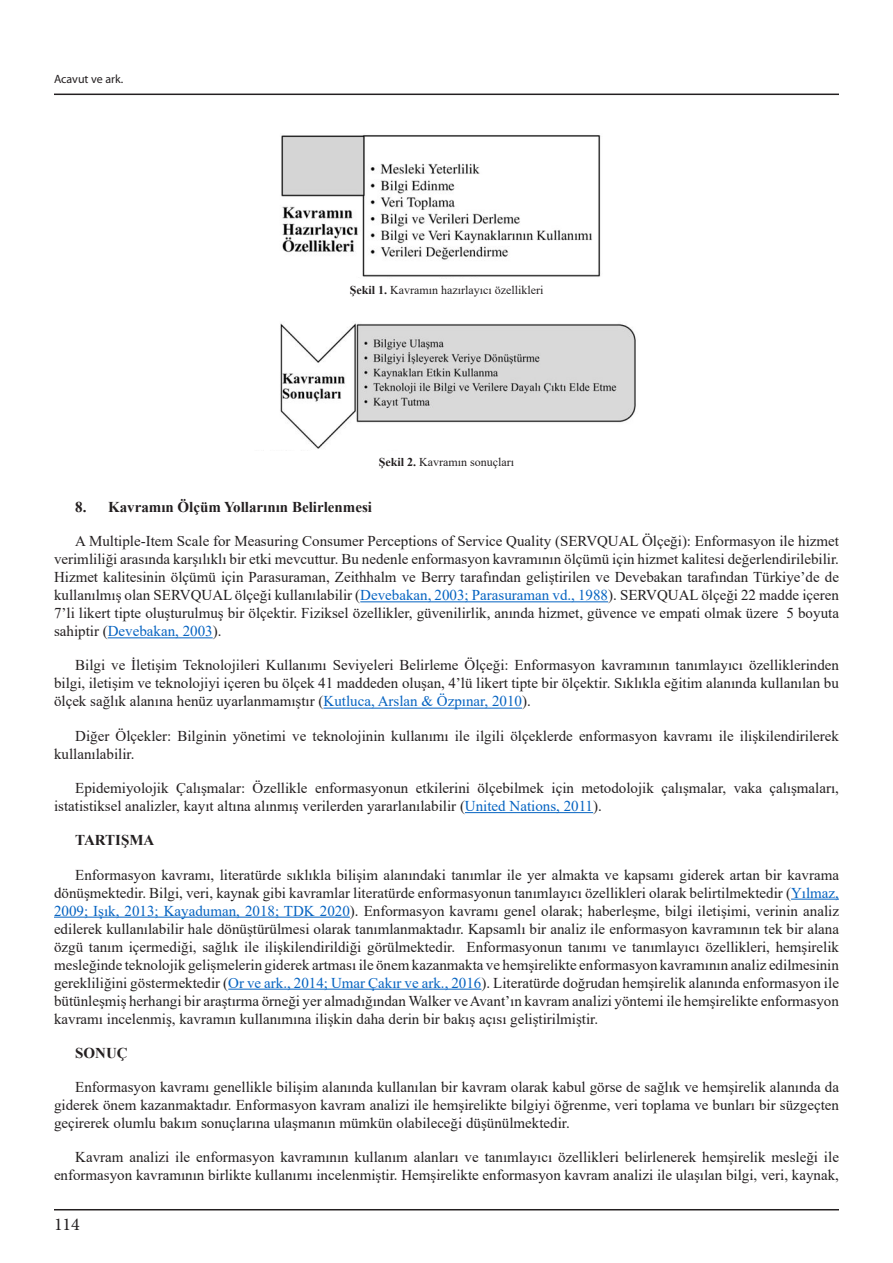
<style>
.page{position:relative;width:893px;height:1263px;background:#fff}
.page>*{position:absolute;margin:0;border:0;box-sizing:border-box;transform-origin:0 0}
.t1{font:18px "Minion Pro";color:#231f20}
.t2{font:15px/18px "Times New Roman";color:#231f20;text-align:justify}
.t3{font:700 15px "Times New Roman";color:#231f20}
.t4{font:12px "Times New Roman";color:#231f20}
.t5{font:12px "Myriad Pro";color:#231f20}
.s1{font-weight:700}
.s2{color:#0563c1}
</style>
<div class="page">
<hr style="left:54px;top:1209px;width:785px;height:1px;background:#231f20">
<hr style="left:54px;top:94px;width:785px;height:1px;background:#231f20">
<hr style="left:360px;top:601px;width:248px;height:1px;background:#0563c1">
<hr style="left:108px;top:637px;width:105px;height:1px;background:#0563c1">
<hr style="left:323px;top:708px;width:199px;height:1px;background:#0563c1">
<hr style="left:465px;top:812px;width:128px;height:1px;background:#0563c1">
<hr style="left:791px;top:899px;width:48px;height:1px;background:#0563c1">
<hr style="left:54px;top:917px;width:296px;height:1px;background:#0563c1">
<hr style="left:228px;top:989px;width:253px;height:1px;background:#0563c1">
<img style="left:281px;top:135px;width:320px;height:142px">
<img style="left:280px;top:323px;width:356px;height:126px">
<p class="t5" style="left:54px;top:72px;width:71px">Acavut ve ark.</p>
<p class="t4" style="left:350px;top:282px;width:195px"><span class="s1">Şekil 1.</span> Kavramın hazırlayıcı özellikleri</p>
<p class="t4" style="left:379px;top:454px;width:137px"><span class="s1">Şekil 2.</span> Kavramın sonuçları</p>
<p class="t3" style="left:75px;top:496px;width:298px">8. Kavramın Ölçüm Yollarının Belirlenmesi</p>
<p class="t2" style="left:54px;top:532px;width:786px;text-indent:21px">A Multiple-Item Scale for Measuring Consumer Perceptions of Service Quality (SERVQUAL Ölçeği): Enformasyon ile hizmet verimliliği arasında karşılıklı bir etki mevcuttur. Bu nedenle enformasyon kavramının ölçümü için hizmet kalitesi değerlendirilebilir.<br>Hizmet kalitesinin ölçümü için Parasuraman, Zeithhalm ve Berry tarafından geliştirilen ve Devebakan tarafından Türkiye’de de kullanılmış olan SERVQUAL ölçeği kullanılabilir (<span class="s2">Devebakan, 2003; Parasuraman vd., 1988</span>). SERVQUAL ölçeği 22 madde içeren 7’li likert tipte oluşturulmuş bir ölçektir. Fiziksel özellikler, güvenilirlik, anında hizmet, güvence ve empati olmak üzere 5 boyuta sahiptir (<span class="s2">Devebakan, 2003</span>).</p>
<p class="t2" style="left:54px;top:656px;width:786px;text-indent:21px">Bilgi ve İletişim Teknolojileri Kullanımı Seviyeleri Belirleme Ölçeği: Enformasyon kavramının tanımlayıcı özelliklerinden bilgi, iletişim ve teknolojiyi içeren bu ölçek 41 maddeden oluşan, 4’lü likert tipte bir ölçektir. Sıklıkla eğitim alanında kullanılan bu ölçek sağlık alanına henüz uyarlanmamıştır (<span class="s2">Kutluca, Arslan &amp; Özpınar, 2010</span>).</p>
<p class="t2" style="left:54px;top:726px;width:786px;text-indent:21px">Diğer Ölçekler: Bilginin yönetimi ve teknolojinin kullanımı ile ilgili ölçeklerde enformasyon kavramı ile ilişkilendirilerek kullanılabilir.</p>
<p class="t2" style="left:54px;top:778px;width:786px;text-indent:21px">Epidemiyolojik Çalışmalar: Özellikle enformasyonun etkilerini ölçebilmek için metodolojik çalışmalar, vaka çalışmaları, istatistiksel analizler, kayıt altına alınmış verilerden yararlanılabilir (<span class="s2">United Nations, 2011</span>).</p>
<p class="t3" style="left:75px;top:829px;width:81px">TARTIŞMA</p>
<p class="t2" style="left:54px;top:865px;width:786px;text-indent:21px">Enformasyon kavramı, literatürde sıklıkla bilişim alanındaki tanımlar ile yer almakta ve kapsamı giderek artan bir kavrama dönüşmektedir. Bilgi, veri, kaynak gibi kavramlar literatürde enformasyonun tanımlayıcı özellikleri olarak belirtilmektedir (<span class="s2">Yılmaz, 2009; Işık, 2013; Kayaduman, 2018; TDK 2020</span>). Enformasyon kavramı genel olarak; haberleşme, bilgi iletişimi, verinin analiz edilerek kullanılabilir hale dönüştürülmesi olarak tanımlanmaktadır. Kapsamlı bir analiz ile enformasyon kavramının tek bir alana özgü tanım içermediği, sağlık ile ilişkilendirildiği görülmektedir. Enformasyonun tanımı ve tanımlayıcı özellikleri, hemşirelik mesleğinde teknolojik gelişmelerin giderek artması ile önem kazanmakta ve hemşirelikte enformasyon kavramının analiz edilmesinin gerekliliğini göstermektedir (<span class="s2">Or ve ark., 2014; Umar Çakır ve ark., 2016</span>). Literatürde doğrudan hemşirelik alanında enformasyon ile bütünleşmiş herhangi bir araştırma örneği yer almadığından Walker ve Avant’ın kavram analizi yöntemi ile hemşirelikte enformasyon kavramı incelenmiş, kavramın kullanımına ilişkin daha derin bir bakış açısı geliştirilmiştir.</p>
<p class="t3" style="left:75px;top:1042px;width:54px">SONUÇ</p>
<p class="t2" style="left:54px;top:1077px;width:786px;text-indent:21px">Enformasyon kavramı genellikle bilişim alanında kullanılan bir kavram olarak kabul görse de sağlık ve hemşirelik alanında da giderek önem kazanmaktadır. Enformasyon kavram analizi ile hemşirelikte bilgiyi öğrenme, veri toplama ve bunları bir süzgeçten geçirerek olumlu bakım sonuçlarına ulaşmanın mümkün olabileceği düşünülmektedir.</p>
<p class="t2" style="left:54px;top:1148px;width:786px;text-align:right">Kavram analizi ile enformasyon kavramının kullanım alanları ve tanımlayıcı özellikleri belirlenerek hemşirelik mesleği ile enformasyon kavramının birlikte kullanımı incelenmiştir. Hemşirelikte enformasyon kavram analizi ile ulaşılan bilgi, veri, kaynak,</p>
<p class="t1" style="left:54px;top:1212px;width:27px">114</p>
</div>
